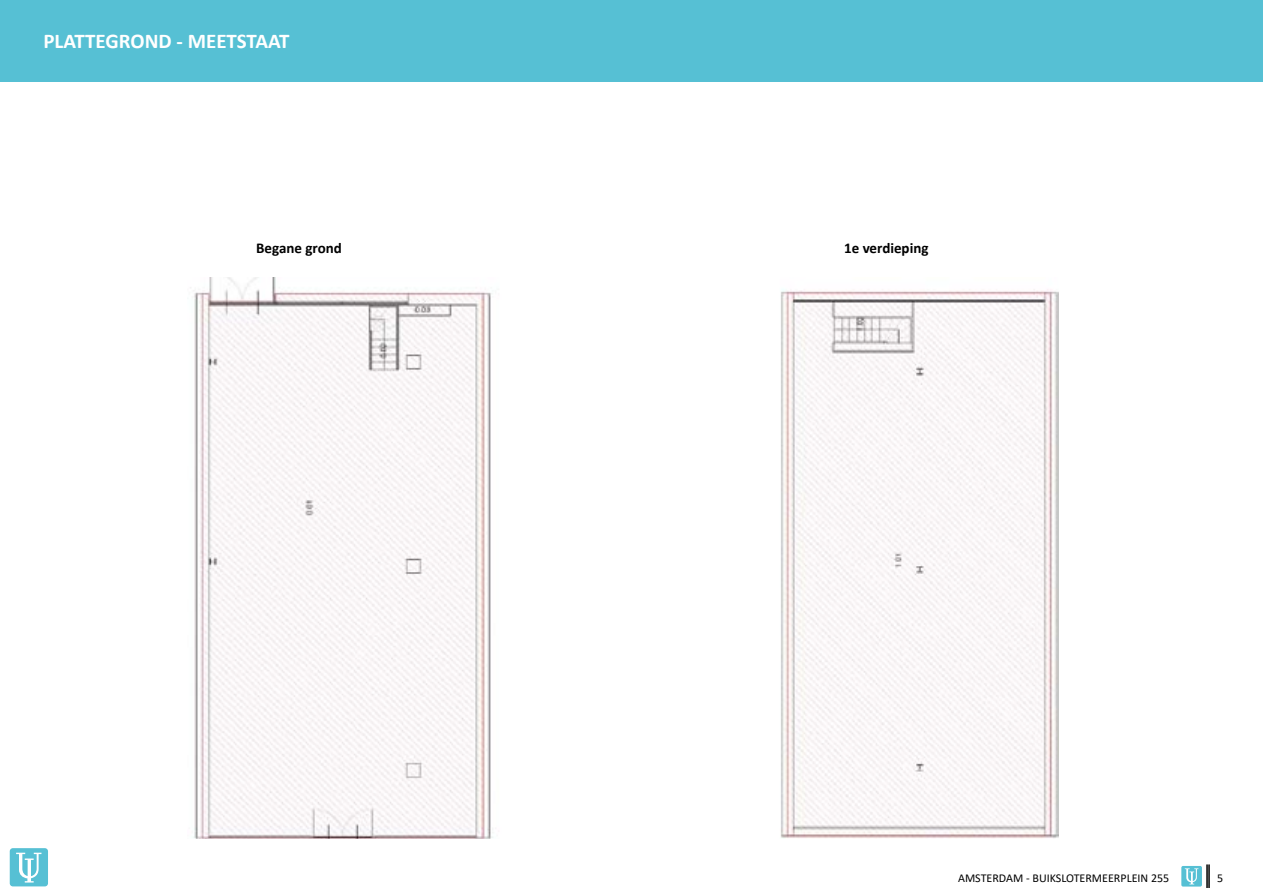
<style>
.page{position:relative;width:1263px;height:893px;background:#fff}
.page>*{position:absolute;margin:0;border:0;box-sizing:border-box;transform-origin:0 0}
.t1{font:700 21px "Calibri";color:#fff}
.t2{font:700 15px "Calibri";color:#000}
.t3{font:12px "Calibri";color:#000}
</style>
<div class="page">
<svg style="left:10px;top:848px;width:38px;height:38px"></svg>
<div style="left:0;top:0;width:1263px;height:81px;background:#56c0d4"></div>
<svg style="left:1181px;top:864px;width:28px;height:24px"></svg>
<img style="left:780px;top:289px;width:278px;height:550px">
<img style="left:190px;top:277px;width:303px;height:562px">
<h1 class="t1" style="left:43px;top:27px;width:248px">PLATTEGROND - MEETSTAAT</h1>
<p class="t2" style="left:256px;top:238px;width:87px">Begane grond</p>
<p class="t2" style="left:844px;top:238px;width:86px">1e verdieping</p>
<p class="t3" style="left:958px;top:870px;width:213px">AMSTERDAM - BUIKSLOTERMEERPLEIN 255</p>
<p class="t3" style="left:1217px;top:870px;width:8px">5</p>
</div>
